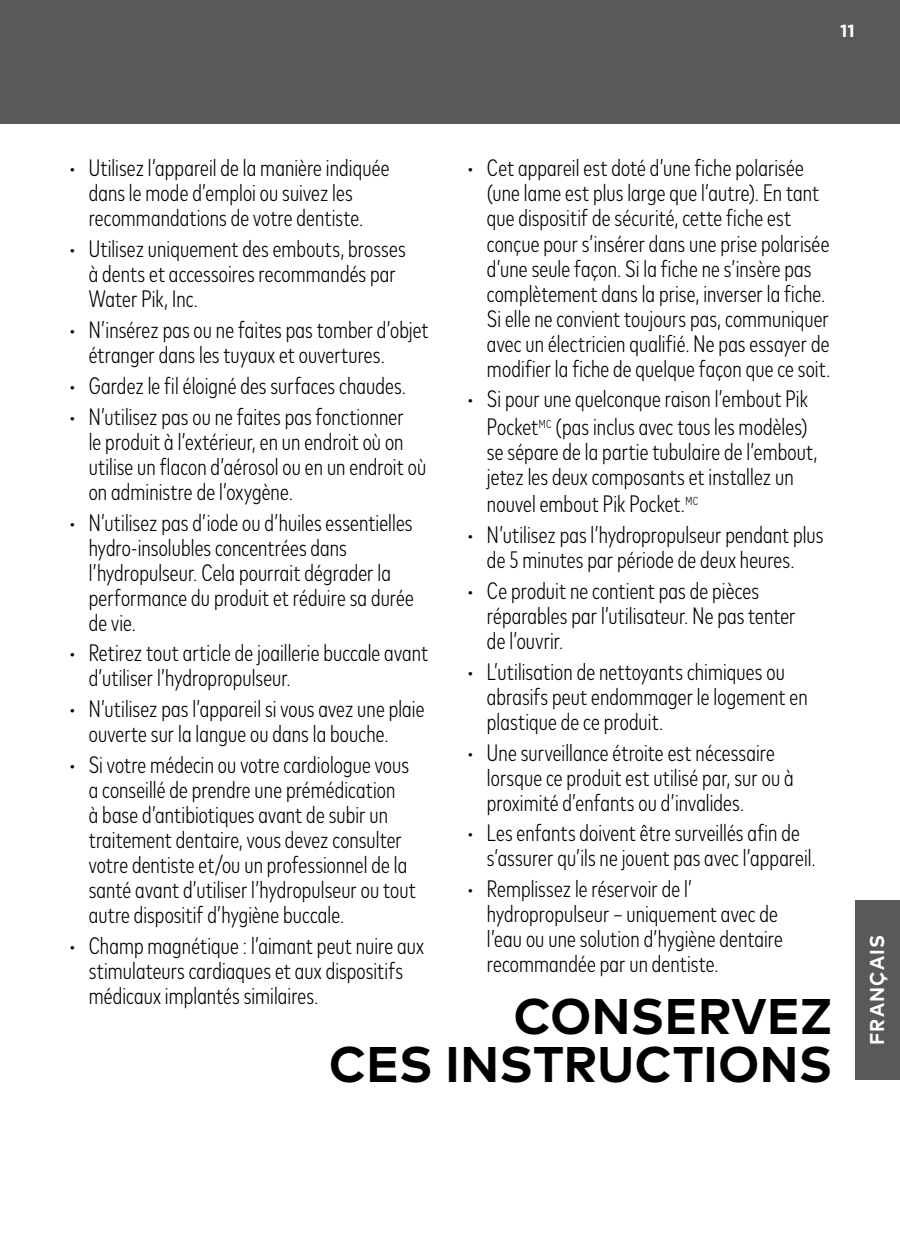
<style>
.page{position:relative;width:900px;height:1260px;background:#fff}
.page>*{position:absolute;margin:0;border:0;box-sizing:border-box;transform-origin:0 0}
.t1{font:700 50px "Mark Pro";color:#000}
.t2{font:300 condensed 23.75px/25px "Mark Pro";letter-spacing:.005em;color:#000}
.t3{font:700 20px "Mark Pro";letter-spacing:.06em;color:#fff;scale:.96 1}
.t4{font:700 17.5px "Gotham";color:#fff}
</style>
<div class="page">
<div style="left:0;top:0;width:900px;height:124px;background:#58595b"></div>
<div style="left:855px;top:900px;width:45px;height:180px;background:#58595b"></div>
<p class="t4" style="left:840px;top:20px;width:16px">11</p>
<p class="t2" style="left:89px;top:154px;width:302px;text-indent:-20px">• Utilisez l’appareil de la manière indiquée dans le mode d’emploi ou suivez les recommandations de votre dentiste.</p>
<p class="t2" style="left:89px;top:235px;width:318px;text-indent:-20px">• Utilisez uniquement des embouts, brosses à dents et accessoires recommandés par<br>Water Pik, Inc.</p>
<p class="t2" style="left:89px;top:316px;width:341px;text-indent:-20px">• N’insérez pas ou ne faites pas tomber d’objet étranger dans les tuyaux et ouvertures.</p>
<p class="t2" style="left:69px;top:372px;width:339px">• Gardez le fl éloigné des surfaces chaudes.</p>
<p class="t2" style="left:89px;top:402px;width:339px;text-indent:-20px">• N’utilisez pas ou ne faites pas fonctionner<br>le produit à l’extérieur, en un endroit où on utilise un facon d’aérosol ou en un endroit où on administre de l’oxygène.</p>
<p class="t2" style="left:89px;top:508px;width:327px;text-indent:-20px">• N’utilisez pas d’iode ou d’huiles essentielles hydro-insolubles concentrées dans l’hydropulseur. Cela pourrait dégrader la performance du produit et réduire sa durée de vie.</p>
<p class="t2" style="left:89px;top:639px;width:341px;text-indent:-20px">• Retirez tout article de joaillerie buccale avant d’utiliser l’hydropropulseur.</p>
<p class="t2" style="left:89px;top:695px;width:337px;text-indent:-20px">• N’utilisez pas l’appareil si vous avez une plaie ouverte sur la langue ou dans la bouche.</p>
<p class="t2" style="left:89px;top:751px;width:329px;text-indent:-20px">• Si votre médecin ou votre cardiologue vous a conseillé de prendre une prémédication<br>à base d’antibiotiques avant de subir un traitement dentaire, vous devez consulter votre dentiste et/ou un professionnel de la santé avant d’utiliser l’hydropulseur ou tout autre dispositif d’hygiène buccale.</p>
<p class="t2" style="left:89px;top:932px;width:337px;text-indent:-20px">• Champ magnétique : l’aimant peut nuire aux stimulateurs cardiaques et aux dispositifs médicaux implantés similaires.</p>
<p class="t2" style="left:487px;top:154px;width:345px;text-indent:-20px">• Cet appareil est doté d’une fche polarisée (une lame est plus large que l’autre). En tant que dispositif de sécurité, cette fche est conçue pour s’insérer dans une prise polarisée d’une seule façon. Si la fche ne s’insère pas complètement dans la prise, inverser la fche.<br>Si elle ne convient toujours pas, communiquer avec un électricien qualifé. Ne pas essayer de modifer la fche de quelque façon que ce soit.</p>
<p class="t2" style="left:467px;top:384px;width:342px;line-height:27.2px;text-align:right">• Si pour une quelconque raison l’embout Pik<br>Pocket<sup>MC</sup> (pas inclus avec tous les modèles)</p>
<p class="t2" style="left:487px;top:437px;width:332px">se sépare de la partie tubulaire de l’embout, jetez les deux composants et installez un</p>
<p class="t2" style="left:487px;top:490px;width:213px">nouvel embout Pik Pocket.<sup>MC</sup></p>
<p class="t2" style="left:467px;top:521px;width:358px;text-align:center">• N’utilisez pas l’hydropropulseur pendant plus de 5 minutes par période de deux heures.</p>
<p class="t2" style="left:487px;top:577px;width:310px;text-indent:-20px">• Ce produit ne contient pas de pièces réparables par l’utilisateur. Ne pas tenter de l’ouvrir.</p>
<p class="t2" style="left:487px;top:657px;width:322px;text-indent:-20px">• L’utilisation de nettoyants chimiques ou abrasifs peut endommager le logement en plastique de ce produit.</p>
<p class="t2" style="left:487px;top:738px;width:308px;text-indent:-20px">• Une surveillance étroite est nécessaire lorsque ce produit est utilisé par, sur ou à proximité d’enfants ou d’invalides.</p>
<p class="t2" style="left:487px;top:819px;width:330px;text-indent:-20px">• Les enfants doivent être surveillés afn de s’assurer qu’ils ne jouent pas avec l’appareil.</p>
<p class="t2" style="left:487px;top:875px;width:297px;text-indent:-20px">• Remplissez le réservoir de l’ hydropropulseur – uniquement avec de l’eau ou une solution d’hygiène dentaire recommandée par un dentiste.</p>
<p class="t1" style="left:513px;top:979px;width:321px">CONSERVEZ</p>
<h2 class="t1" style="left:329px;top:1026px;width:505px">CES INSTRUCTIONS</h2>
<p class="t3" style="left:862px;top:1045px;width:116px;rotate:-90deg">FRANÇAIS</p>
</div>
